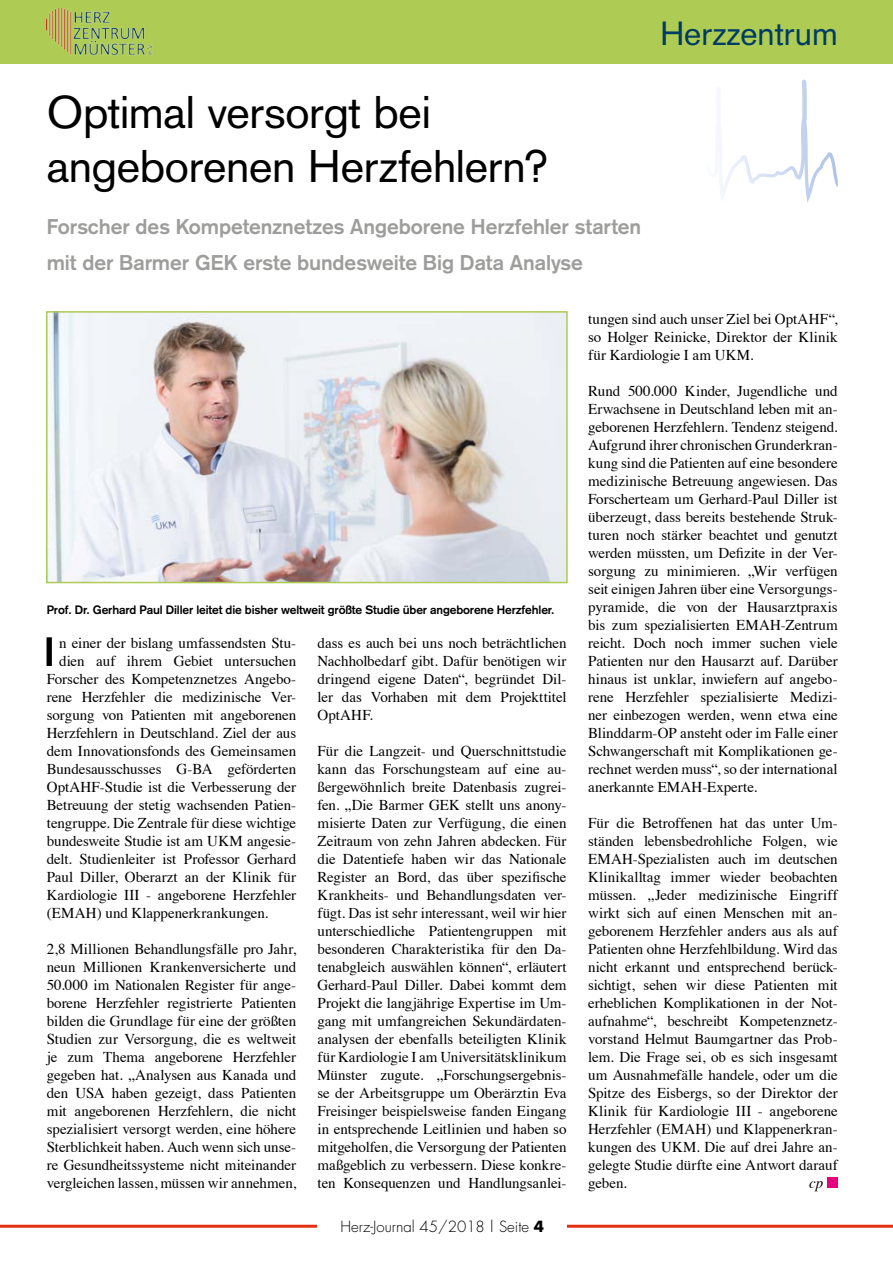
<style>
.page{position:relative;width:893px;height:1263px;background:#fff}
.page>*{position:absolute;margin:0;border:0;box-sizing:border-box;transform-origin:0 0}
.t1{font:45px/54px "Akzidenz Grotesk";letter-spacing:-.005em;color:#000}
.t2{font:700 40.35px "Akzidenz Grotesk";color:#000}
.t3{font:33px "Akzidenz Grotesk";color:#003c63}
.t4{font:700 21px/36px "Akzidenz Grotesk";letter-spacing:-.005em;color:#9d9d9c}
.t5{font:15px/18px "Times";letter-spacing:-.005em;color:#000;text-align:justify}
.t6{font:300 15px "Futura";color:#000}
.t7{font:italic 15px "Times";color:#000}
.t8{font:700 12px "Akzidenz Grotesk";letter-spacing:-.01em;color:#000}
.s1{font-weight:700}
</style>
<div class="page">
<svg style="left:719px;top:80px;width:85px;height:109px"></svg>
<hr style="left:0;top:1225px;width:893px;height:3px;background:#e63014">
<div style="left:0;top:0;width:893px;height:64px;background:#aecc53"></div>
<img style="left:47px;top:8px;width:106px;height:48px">
<div style="left:317px;top:1217px;width:250px;height:17px;background:#fff"></div>
<div style="left:827px;top:1177px;width:11px;height:11px;background:#e6007d"></div>
<img style="left:49px;top:314px;width:516px;height:266px">
<div style="left:46px;top:311px;width:522px;height:272px;border:2px solid #aecc53"></div>
<h1 class="t1" style="left:47px;top:85px;width:504px">Optimal versorgt bei angeborenen Herzfehlern?</h1>
<h3 class="t4" style="left:47px;top:208px;width:596px">Forscher des Kompetenznetzes Angeborene Herzfehler starten mit der Barmer GEK erste bundesweite Big Data Analyse</h3>
<h3 class="t3" style="left:660px;top:14px;width:179px">Herzzentrum</h3>
<p class="t8" style="left:47px;top:603px;width:509px">Prof. Dr. Gerhard Paul Diller leitet die bisher weltweit größte Studie über angeborene Herzfehler.</p>
<h2 class="t2" style="left:44px;top:628px;width:13px">I</h2>
<p class="t5" style="left:59px;top:633px;width:239px">n einer der bislang umfassendsten Stu-</p>
<p class="t5" style="left:59px;top:651px;width:239px">dien auf ihrem Gebiet untersuchen</p>
<p class="t5" style="left:47px;top:669px;width:251px">Forscher des Kompetenznetzes Angebo-</p>
<p class="t5" style="left:47px;top:687px;width:251px">rene Herzfehler die medizinische Ver-</p>
<p class="t5" style="left:47px;top:705px;width:251px">sorgung von Patienten mit angeborenen</p>
<p class="t5" style="left:47px;top:723px;width:251px">Herzfehlern in Deutschland. Ziel der aus</p>
<p class="t5" style="left:47px;top:741px;width:251px">dem Innovationsfonds des Gemeinsamen</p>
<p class="t5" style="left:47px;top:759px;width:251px">Bundesausschusses G-BA geförderten</p>
<p class="t5" style="left:47px;top:777px;width:251px">OptAHF-Studie ist die Verbesserung der</p>
<p class="t5" style="left:47px;top:795px;width:251px">Betreuung der stetig wachsenden Patien-</p>
<p class="t5" style="left:47px;top:813px;width:251px">tengruppe. Die Zentrale für diese wichtige</p>
<p class="t5" style="left:47px;top:831px;width:251px">bundesweite Studie ist am UKM angesie-</p>
<p class="t5" style="left:47px;top:849px;width:251px">delt. Studienleiter ist Professor Gerhard</p>
<p class="t5" style="left:47px;top:867px;width:251px">Paul Diller, Oberarzt an der Klinik für</p>
<p class="t5" style="left:47px;top:885px;width:251px">Kardiologie III - angeborene Herzfehler</p>
<p class="t5" style="left:47px;top:903px;width:223px">(EMAH) und Klappenerkrankungen.</p>
<p class="t5" style="left:47px;top:939px;width:251px">2,8 Millionen Behandlungsfälle pro Jahr, neun Millionen Krankenversicherte und 50.000 im Nationalen Register für ange&shy;borene Herzfehler registrierte Patienten bilden die Grundlage für eine der größten Studien zur Versorgung, die es weltweit je zum Thema angeborene Herzfehler gegeben hat. „Analysen aus Kanada und den USA haben gezeigt, dass Patienten mit angeborenen Herzfehlern, die nicht spezialisiert versorgt werden, eine höhere Sterblichkeit haben. Auch wenn sich unse&shy;re Gesundheitssysteme nicht miteinander vergleichen lassen, müssen wir annehmen,</p>
<p class="t5" style="left:317px;top:633px;width:251px">dass es auch bei uns noch beträchtlichen Nachholbedarf gibt. Dafür benötigen wir dringend eigene Daten“, begründet Dil&shy;ler das Vorhaben mit dem Projekttitel OptAHF.</p>
<p class="t5" style="left:317px;top:741px;width:251px">Für die Langzeit- und Querschnittstudie kann das Forschungsteam auf eine au&shy;ßergewöhnlich breite Datenbasis zugrei&shy;fen. „Die Barmer GEK stellt uns anony&shy;misierte Daten zur Verfügung, die einen Zeitraum von zehn Jahren abdecken. Für die Datentiefe haben wir das Nationale Register an Bord, das über spezifische Krankheits- und Behandlungsdaten ver&shy;fügt. Das ist sehr interessant, weil wir hier unterschiedliche Patientengruppen mit besonderen Charakteristika für den Da&shy;tenabgleich auswählen können“, erläutert Gerhard-Paul Diller. Dabei kommt dem Projekt die langjährige Expertise im Um&shy;gang mit umfangreichen Sekundärdaten&shy;analysen der ebenfalls beteiligten Klinik für Kardiologie I am Universitätsklinikum Münster zugute. „Forschungsergebnis&shy;se der Arbeitsgruppe um Oberärztin Eva Freisinger beispielsweise fanden Eingang in entsprechende Leitlinien und haben so mitgeholfen, die Versorgung der Patienten maßgeblich zu verbessern. Diese konkre&shy;ten Konsequenzen und Handlungsanlei-</p>
<p class="t6" style="left:335px;top:1217px;width:215px">Herz-Journal 44/2017 | Seite <span class="s1">12</span></p>
<p class="t6" style="left:340px;top:1217px;width:205px">Herz-Journal 45/2018 | Seite <span class="s1">4</span></p>
<p class="t5" style="left:588px;top:309px;width:251px">tungen sind auch unser Ziel bei OptAHF“, so Holger Reinicke, Direktor der Klinik für Kardiologie I am UKM.</p>
<p class="t5" style="left:588px;top:381px;width:251px">Rund 500.000 Kinder, Jugendliche und Erwachsene in Deutschland leben mit an&shy;geborenen Herzfehlern. Tendenz steigend.<br>Aufgrund ihrer chronischen Grunderkran&shy;kung sind die Patienten auf eine besondere medizinische Betreuung angewiesen. Das Forscherteam um Gerhard-Paul Diller ist überzeugt, dass bereits bestehende Struk&shy;turen noch stärker beachtet und genutzt werden müssten, um Defizite in der Ver&shy;sorgung zu minimieren. „Wir verfügen seit einigen Jahren über eine Versorgungs&shy;pyramide, die von der Hausarztpraxis bis zum spezialisierten EMAH-Zentrum reicht. Doch noch immer suchen viele Patienten nur den Hausarzt auf. Darüber hinaus ist unklar, inwiefern auf angebo&shy;rene Herzfehler spezialisierte Medizi&shy;ner einbezogen werden, wenn etwa eine Blinddarm-OP ansteht oder im Falle einer Schwangerschaft mit Komplikationen ge&shy;rechnet werden muss“, so der international anerkannte EMAH-Experte.</p>
<p class="t5" style="left:588px;top:813px;width:251px">Für die Betroffenen hat das unter Um&shy;ständen lebensbedrohliche Folgen, wie EMAH-Spezialisten auch im deutschen Klinikalltag immer wieder beobachten müssen. „Jeder medizinische Eingriff wirkt sich auf einen Menschen mit an&shy;geborenem Herzfehler anders aus als auf Patienten ohne Herzfehlbildung. Wird das nicht erkannt und entsprechend berück&shy;sichtigt, sehen wir diese Patienten mit erheblichen Komplikationen in der Not&shy;aufnahme“, beschreibt Kompetenznetz&shy;vorstand Helmut Baumgartner das Prob&shy;lem. Die Frage sei, ob es sich insgesamt um Ausnahmefälle handele, oder um die Spitze des Eisbergs, so der Direktor der Klinik für Kardiologie III - angeborene Herzfehler (EMAH) und Klappenerkran&shy;kungen des UKM. Die auf drei Jahre an&shy;gelegte Studie dürfte eine Antwort darauf geben.</p>
<p class="t7" style="left:809px;top:1170px;width:16px">cp</p>
</div>
